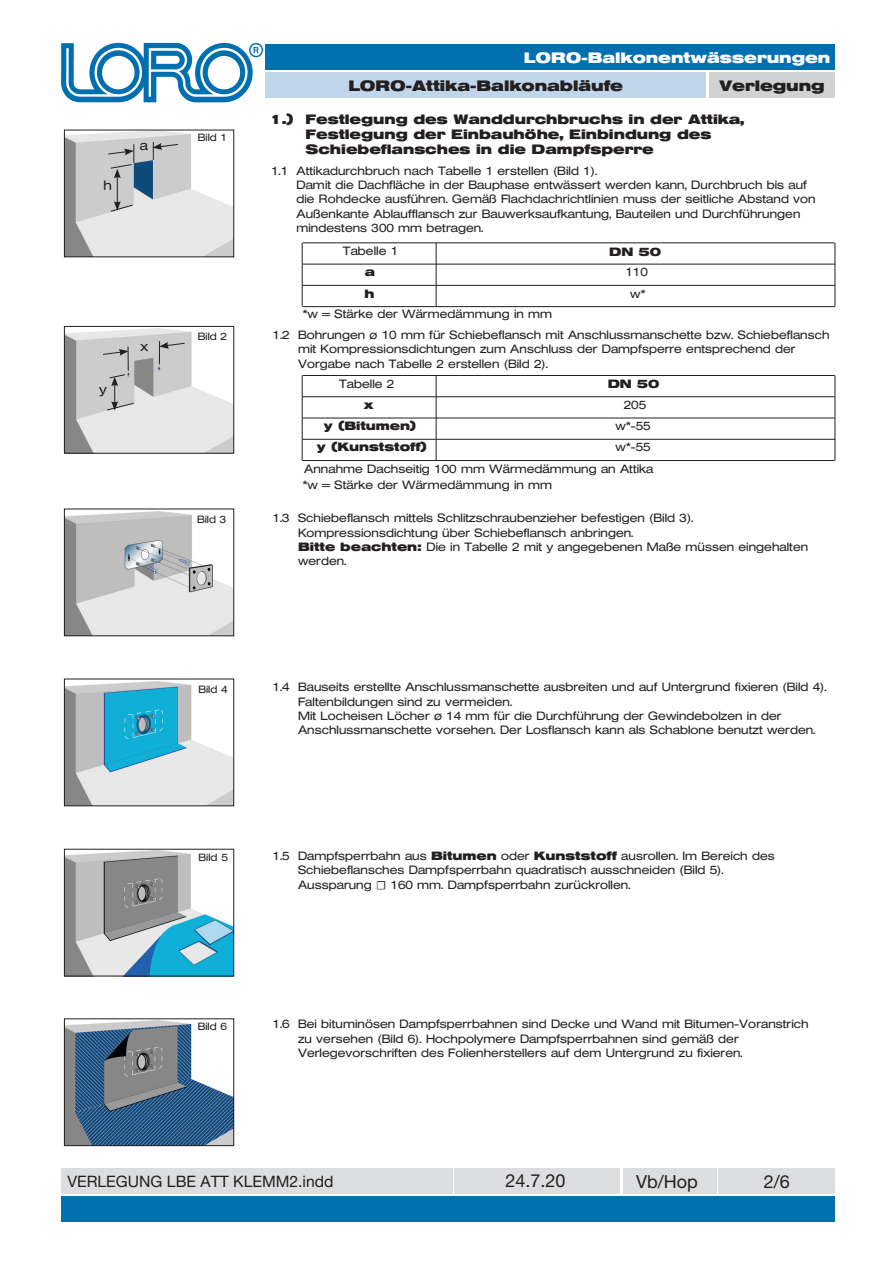
<style>
.page{position:relative;width:893px;height:1263px;background:#fff}
.page>*{position:absolute;margin:0;border:0;box-sizing:border-box;transform-origin:0 0}
.t1{font:18px "Helvetica Neue LT Std";color:#231f20}
.t2{font:15.75px "Helvetica Neue LT Std";color:#231f20}
.t3{font:700 15px "Helvetica Extended BQ";color:#231f20}
.t4{font:700 15px "Helvetica Extended BQ";color:#fff}
.t5{font:700 13.5px/15px "Helvetica Extended BQ";color:#231f20}
.t6{font:300 13.5px "Helvetica Extended BQ";color:#231f20}
.t7{font:300 12px/14.4px "Helvetica Extended BQ";color:#231f20}
.t8{font:700 12px "Helvetica Extended BQ";color:#231f20}
.t9{font:300 10.5px "Helvetica Extended BQ";color:#231f20}
.s1{font-weight:700}
.s2{font-family:"Minion Pro";font-weight:400;font-size:12.15px}
</style>
<div class="page">
<img style="left:61px;top:42px;width:202px;height:61px">
<div style="left:266px;top:45px;width:569px;height:25px;background:#006faf"></div>
<div style="left:709px;top:72px;width:126px;height:26px;background:#d1d2d4"></div>
<div style="left:266px;top:72px;width:440px;height:26px;background:#c1d5eb"></div>
<div style="left:61px;top:1196px;width:774px;height:26px;background:#006faf"></div>
<div style="left:61px;top:1168px;width:391px;height:25px;background:#dcdddf"></div>
<div style="left:454px;top:1168px;width:166px;height:25px;background:#dcdddf"></div>
<div style="left:623px;top:1168px;width:93px;height:25px;background:#dcdddf"></div>
<div style="left:719px;top:1168px;width:116px;height:25px;background:#dcdddf"></div>
<hr style="left:303px;top:242px;width:532px;height:1px;background:#231f20">
<hr style="left:303px;top:264px;width:532px;height:1px;background:#231f20">
<hr style="left:303px;top:285px;width:532px;height:1px;background:#231f20">
<hr style="left:303px;top:306px;width:532px;height:1px;background:#231f20">
<hr style="left:302px;top:243px;width:1px;height:63px;background:#231f20">
<hr style="left:436px;top:243px;width:1px;height:63px;background:#231f20">
<hr style="left:835px;top:243px;width:1px;height:63px;background:#231f20">
<hr style="left:303px;top:375px;width:532px;height:1px;background:#231f20">
<hr style="left:303px;top:396px;width:532px;height:1px;background:#231f20">
<hr style="left:303px;top:418px;width:532px;height:1px;background:#231f20">
<hr style="left:303px;top:439px;width:532px;height:1px;background:#231f20">
<hr style="left:303px;top:460px;width:531px;height:1px;background:#231f20">
<hr style="left:302px;top:375px;width:1px;height:85px;background:#231f20">
<hr style="left:436px;top:375px;width:1px;height:85px;background:#231f20">
<hr style="left:835px;top:375px;width:1px;height:85px;background:#231f20">
<img style="left:66px;top:132px;width:166px;height:123px">
<div style="left:64px;top:130px;width:170px;height:127px;border:1px solid #231f20"></div>
<svg style="left:152px;top:142px;width:27px;height:18px"></svg>
<svg style="left:107px;top:144px;width:27px;height:68px;background:#bbbbbc"></svg>
<img style="left:66px;top:328px;width:166px;height:124px">
<div style="left:64px;top:326px;width:170px;height:128px;border:1px solid #231f20"></div>
<svg style="left:159px;top:341px;width:27px;height:23px"></svg>
<svg style="left:102px;top:347px;width:33px;height:64px;background:#bdbdbe"></svg>
<img style="left:66px;top:512px;width:166px;height:122px">
<div style="left:64px;top:509px;width:170px;height:127px;border:1px solid #231f20"></div>
<img style="left:66px;top:681px;width:166px;height:123px">
<div style="left:64px;top:679px;width:170px;height:127px;border:1px solid #231f20"></div>
<img style="left:66px;top:851px;width:166px;height:123px">
<div style="left:64px;top:849px;width:170px;height:127px;border:1px solid #231f20"></div>
<img style="left:66px;top:1020px;width:166px;height:124px">
<div style="left:64px;top:1018px;width:170px;height:128px;border:1px solid #231f20"></div>
<p class="t6" style="left:103px;top:178px;width:10px">h</p>
<p class="t6" style="left:140px;top:138px;width:10px">a</p>
<p class="t6" style="left:99px;top:381px;width:9px">y</p>
<p class="t6" style="left:141px;top:338px;width:9px">x</p>
<p class="t9" style="left:198px;top:132px;width:31px">Bild 1</p>
<p class="t9" style="left:198px;top:330px;width:31px">Bild 2</p>
<p class="t9" style="left:197px;top:513px;width:31px">Bild 3</p>
<p class="t4" style="left:524px;top:49px;width:308px">LORO-Balkonentwässerungen</p>
<p class="t3" style="left:348px;top:77px;width:276px">LORO-Attika-Balkonabläufe</p>
<p class="t3" style="left:719px;top:77px;width:107px">Verlegung</p>
<p class="t5" style="left:305px;top:112px;width:440px;text-indent:-36px">1.) Festlegung des Wanddurchbruchs in der Attika,<br>Festlegung der Einbauhöhe, Einbindung des<br>Schiebeflansches in die Dampfsperre</p>
<p class="t7" style="left:296px;top:163px;width:521px;text-indent:-25px">1.1 Attikadurchbruch nach Tabelle 1 erstellen (Bild 1).<br>Damit die Dachfläche in der Bauphase entwässert werden kann, Durchbruch bis auf die Rohdecke ausführen. Gemäß Flachdachrichtlinien muss der seitliche Abstand von Außenkante Ablaufflansch zur Bauwerksaufkantung, Bauteilen und Durchführungen mindestens 300 mm betragen.</p>
<p class="t7" style="left:343px;top:244px;width:57px">Tabelle 1</p>
<p class="t8" style="left:365px;top:265px;width:12px">a</p>
<p class="t7" style="left:625px;top:261px;width:24px;line-height:21.5px;text-align:center">110 w*</p>
<p class="t8" style="left:609px;top:244px;width:53px">DN 50</p>
<p class="t8" style="left:364px;top:286px;width:11px">h</p>
<p class="t7" style="left:303px;top:307px;width:251px">*w = Stärke der Wärmedämmung in mm</p>
<p class="t7" style="left:298px;top:328px;width:533px;text-indent:-26px">1.2 Bohrungen ø 10 mm für Schiebeflansch mit Anschlussmanschette bzw. Schiebeflansch mit Kompressionsdichtungen zum Anschluss der Dampfsperre entsprechend der<br>Vorgabe nach Tabelle 2 erstellen (Bild 2).</p>
<p class="t7" style="left:339px;top:376px;width:57px">Tabelle 2</p>
<p class="t8" style="left:364px;top:398px;width:11px">x</p>
<p class="t7" style="left:615px;top:394px;width:37px;line-height:21.3px;text-align:center">205 w*-55 w*-55</p>
<p class="t8" style="left:608px;top:377px;width:53px">DN 50</p>
<p class="t8" style="left:324px;top:419px;width:94px">y (Bitumen)</p>
<p class="t8" style="left:317px;top:440px;width:112px">y (Kunststoff)</p>
<p class="t7" style="left:303px;top:478px;width:251px">*w = Stärke der Wärmedämmung in mm</p>
<p class="t7" style="left:304px;top:462px;width:351px">Annahme Dachseitig 100 mm Wärmedämmung an Attika</p>
<p class="t7" style="left:298px;top:511px;width:512px;text-indent:-26px">1.3 Schiebeflansch mittels Schlitzschraubenzieher befestigen (Bild 3).<br>Kompressionsdichtung über Schiebeflansch anbringen.<br><span class="s1">Bitte beachten:</span> Die in Tabelle 2 mit y angegebenen Maße müssen eingehalten werden.</p>
<p class="t9" style="left:198px;top:683px;width:31px">Bild 4</p>
<p class="t7" style="left:298px;top:680px;width:530px;text-indent:-26px">1.4 Bauseits erstellte Anschlussmanschette ausbreiten und auf Untergrund fixieren (Bild 4).<br>Faltenbildungen sind zu vermeiden.<br>Mit Locheisen Löcher ø 14 mm für die Durchführung der Gewindebolzen in der Anschlussmanschette vorsehen. Der Losflansch kann als Schablone benutzt werden.</p>
<p class="t9" style="left:199px;top:851px;width:31px">Bild 5</p>
<p class="t7" style="left:298px;top:849px;width:478px;text-indent:-26px">1.5 Dampfsperrbahn aus <span class="s1">Bitumen</span> oder <span class="s1">Kunststoff</span> ausrollen. Im Bereich des<br>Schiebeflansches Dampfsperrbahn quadratisch ausschneiden (Bild 5).<br>Aussparung <span class="s2">☐</span> 160 mm. Dampfsperrbahn zurückrollen.</p>
<p class="t9" style="left:198px;top:1020px;width:31px">Bild 6</p>
<p class="t7" style="left:298px;top:1017px;width:512px;text-indent:-26px">1.6 Bei bituminösen Dampfsperrbahnen sind Decke und Wand mit Bitumen-Voranstrich zu versehen (Bild 6). Hochpolymere Dampfsperrbahnen sind gemäß der<br>Verlegevorschriften des Folienherstellers auf dem Untergrund zu fixieren.</p>
<h2 class="t2" style="left:67px;top:1172px;width:268px">VERLEGUNG LBE ATT KLEMM2.indd</h2>
<h1 class="t1" style="left:505px;top:1170px;width:62px">24.7.20</h1>
<h1 class="t1" style="left:636px;top:1170px;width:63px">Vb/Hop</h1>
<h1 class="t1" style="left:764px;top:1171px;width:28px">2/6</h1>
</div>
